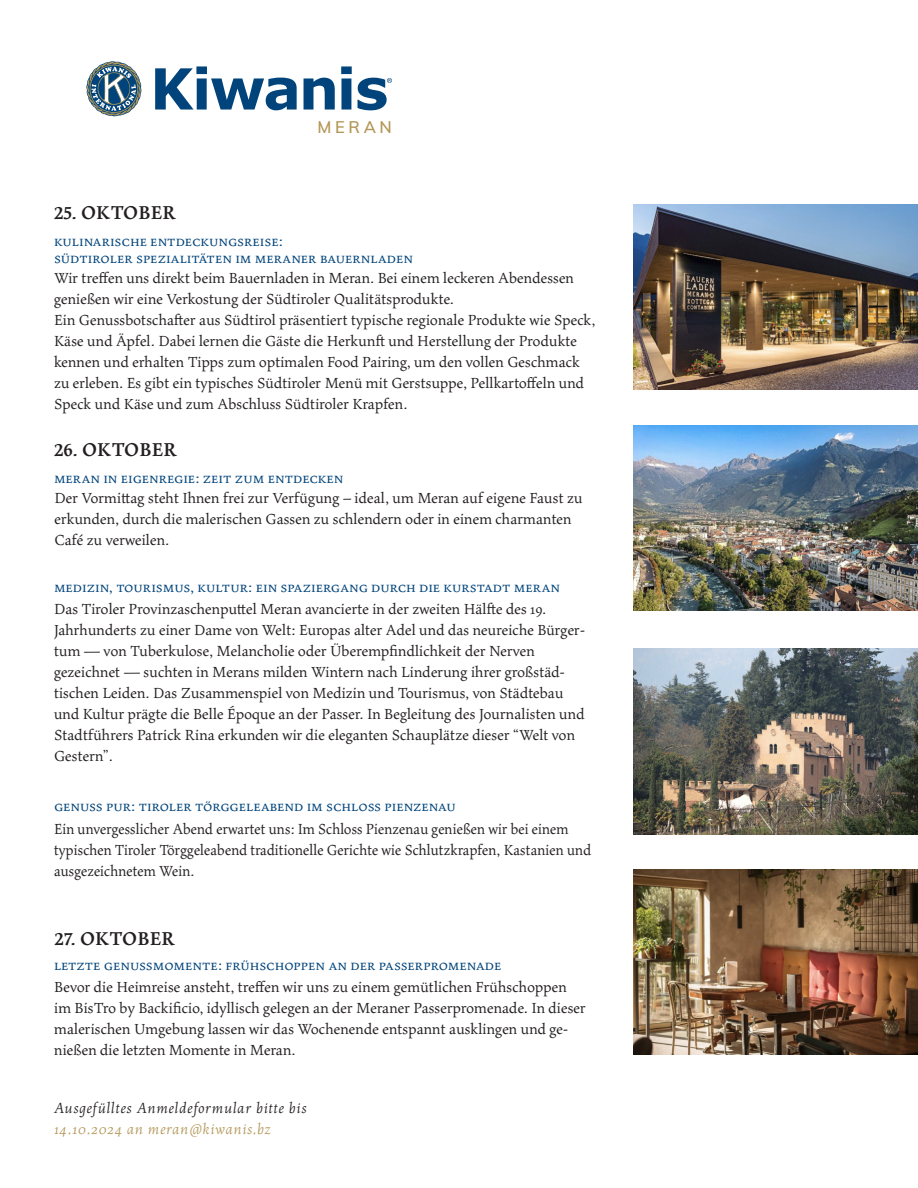
<style>
.page{position:relative;width:918px;height:1188px;background:#fff}
.page>*{position:absolute;margin:0;border:0;box-sizing:border-box;transform-origin:0 0}
.Date_14pt{font:700 21px "Maiola";letter-spacing:.01em;color:#231f20}
.Contact_info_8pt{font:16.5px/21px "Maiola";color:#231f20}
.Contact_info_8pt-2{font:16.5px/16.5px "Maiola";color:#00447b}
.Contact_info_8pt-3{font:16.5px/21px "Maiola";color:#231f20;scale:.95 1}
.Contact_info_8pt-4{font:italic 16.5px/21px "Maiola";letter-spacing:.05em;color:#231f20}
.Contact_info_8pt-5{font:600 16.5px "Muli";letter-spacing:.215em;color:#b39758}
.s1{color:#b39758}
</style>
<div class="page">
<svg style="left:155px;top:66px;width:142px;height:44px"></svg>
<svg style="left:304px;top:78px;width:31px;height:32px"></svg>
<svg style="left:341px;top:66px;width:11px;height:44px"></svg>
<svg style="left:358px;top:78px;width:34px;height:32px"></svg>
<svg style="left:86px;top:61px;width:56px;height:55px"></svg>
<img style="left:634px;top:204px;width:284px;height:186px">
<img style="left:634px;top:425px;width:284px;height:186px">
<img style="left:634px;top:649px;width:284px;height:185px">
<img style="left:634px;top:870px;width:284px;height:185px">
<p class="Date_14pt" style="left:54px;top:198px;width:123px">25. OKTOBER</p>
<p class="Contact_info_8pt-5" style="left:318px;top:115px;width:76px">MERAN</p>
<p class="Contact_info_8pt-2" style="left:54px;top:233px;width:361px">Kulinarische Entdeckungsreise:<br>Südtiroler Spezialitäten im Meraner Bauernladen</p>
<p class="Contact_info_8pt" style="left:54px;top:267px;width:543px">Wir treffen uns direkt beim Bauernladen in Meran. Bei einem leckeren Abendessen genießen wir eine Verkostung der Südtiroler Qualitätsprodukte.<br>Ein Genussbotschafter aus Südtirol präsentiert typische regionale Produkte wie Speck, Käse und Äpfel. Dabei lernen die Gäste die Herkunft und Herstellung der Produkte kennen und erhalten Tipps zum optimalen Food Pairing, um den vollen Geschmack zu erleben. Es gibt ein typisches Südtiroler Menü mit Gerstsuppe, Pellkartoffeln und Speck und Käse und zum Abschluss Südtiroler Krapfen.</p>
<p class="Date_14pt" style="left:54px;top:435px;width:124px">26. OKTOBER</p>
<p class="Contact_info_8pt-2" style="left:54px;top:470px;width:291px">Meran in Eigenregie: Zeit zum Entdecken</p>
<p class="Contact_info_8pt" style="left:54px;top:487px;width:530px">Der Vormittag steht Ihnen frei zur Verfügung – ideal, um Meran auf eigene Faust zu erkunden, durch die malerischen Gassen zu schlendern oder in einem charmanten<br>Café zu verweilen.</p>
<p class="Contact_info_8pt-2" style="left:54px;top:579px;width:508px">Medizin, Tourismus, Kultur: Ein Spaziergang durch die Kurstadt Meran</p>
<p class="Contact_info_8pt" style="left:54px;top:598px;width:532px">Das Tiroler Provinzaschenputtel Meran avancierte in der zweiten Hälfte des 19.<br>Jahrhunderts zu einer Dame von Welt: Europas alter Adel und das neureiche Bürger&shy;tum — von Tuberkulose, Melancholie oder Überempfindlichkeit der Nerven gezeichnet — suchten in Merans milden Wintern nach Linderung ihrer großstäd&shy;tischen Leiden. Das Zusammenspiel von Medizin und Tourismus, von Städtebau und Kultur prägte die Belle Époque an der Passer. In Begleitung des Journalisten und Stadtführers Patrick Rina erkunden wir die eleganten Schauplätze dieser “Welt von Gestern”.</p>
<p class="Contact_info_8pt-2" style="left:54px;top:797px;width:403px">Genuss pur: Tiroler Törggeleabend im Schloss Pienzenau</p>
<p class="Contact_info_8pt-3" style="left:54px;top:818px;width:567px">Ein unvergesslicher Abend erwartet uns: Im Schloss Pienzenau genießen wir bei einem typischen Tiroler Törggeleabend traditionelle Gerichte wie Schlutzkrapfen, Kastanien und ausgezeichnetem Wein.</p>
<p class="Date_14pt" style="left:54px;top:924px;width:122px">27. OKTOBER</p>
<p class="Contact_info_8pt-2" style="left:54px;top:957px;width:449px">Letzte Genussmomente: Frühschoppen an der Passerpromenade</p>
<p class="Contact_info_8pt" style="left:54px;top:976px;width:533px">Bevor die Heimreise ansteht, treffen wir uns zu einem gemütlichen Frühschoppen im BisTro by Backificio, idyllisch gelegen an der Meraner Passerpromenade. In dieser malerischen Umgebung lassen wir das Wochenende entspannt ausklingen und ge&shy;nießen die letzten Momente in Meran.</p>
<p class="Contact_info_8pt-4" style="left:54px;top:1097px;width:254px">Ausgefülltes Anmeldeformular bitte bis<br><span class="s1">14.10.2024 an meran@kiwanis.bz</span></p>
</div>
